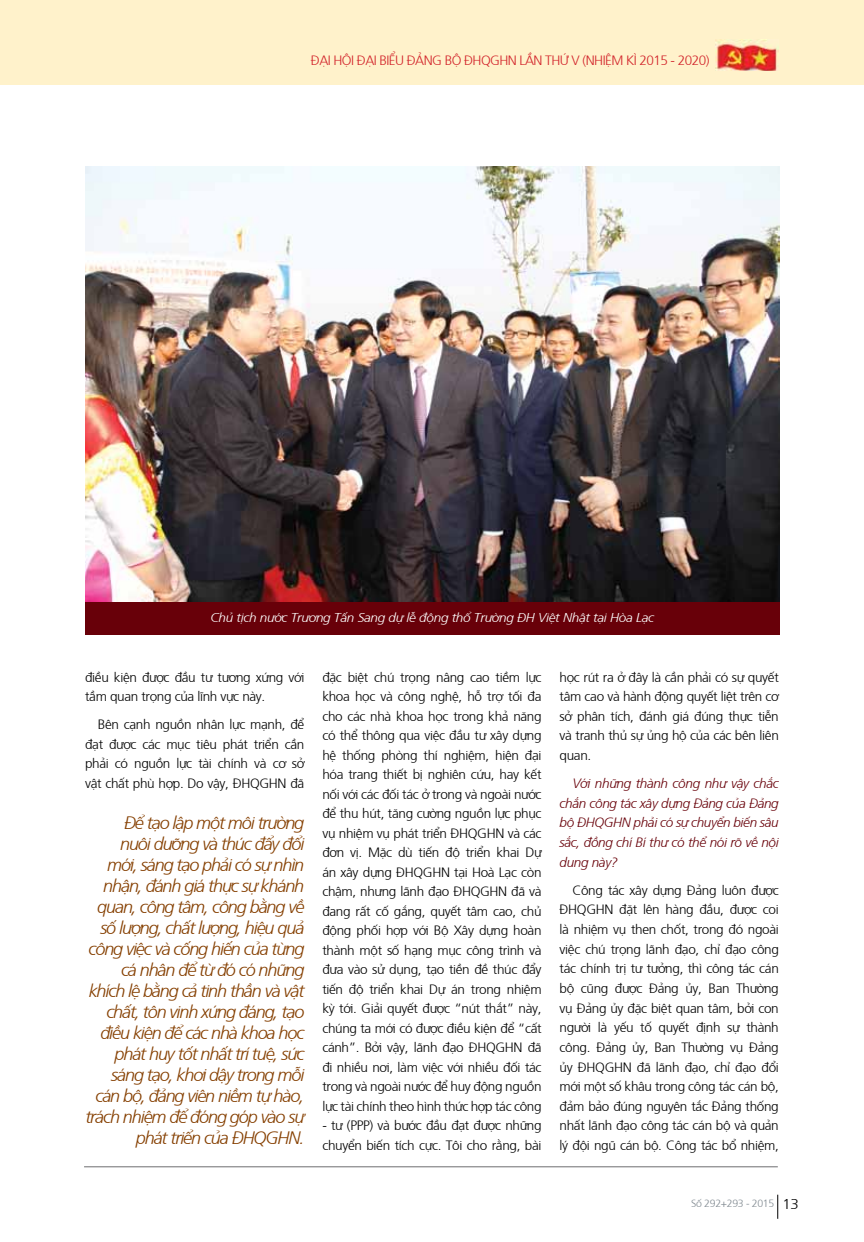
<style>
.page{position:relative;width:864px;height:1242px;background:#fff}
.page>*{position:absolute;margin:0;border:0;box-sizing:border-box;transform-origin:0 0}
.t1{font:italic 300 18px/21px "Frutiger";letter-spacing:-.06em;color:#853f00;text-align:right}
.t2{font:300 13.5px/19.5px "Frutiger";letter-spacing:-.025em;color:#000;text-align:justify}
.t3{font:italic 300 13.5px/19.6px "Frutiger";letter-spacing:-.025em;color:#680009;text-align:justify}
.t4{font:300 13.5px "Frutiger";letter-spacing:-.04em;color:#d2232a}
.t5{font:italic 300 12.9px "Frutiger";letter-spacing:-.02em;color:#fff;scale:1.05 1}
.t6{font:300 10.5px "Frutiger";letter-spacing:-.03em;color:#828b92}
.s1{font-size:14.25px;color:#000}
</style>
<div class="page">
<hr style="left:84px;top:1166px;width:693px;height:1px;background:#6d6e71">
<svg style="left:777px;top:1194px;width:1px;height:24px"></svg>
<div style="left:0;top:0;width:863px;height:84px;background:#fff2cb"></div>
<img style="left:715px;top:39px;width:63px;height:32px">
<img style="left:85px;top:167px;width:694px;height:435px">
<div style="left:85px;top:602px;width:694px;height:33px;background:#680009"></div>
<p class="t4" style="left:311px;top:51px;width:400px">Đại hội Đại biểu Đảng bộ ĐHQGHN lần th ứ V (nhiệm kì 2015 - 2020)</p>
<p class="t5" style="left:210px;top:608px;width:424px">Chủ tịch nước Trương Tấn Sang dự lễ động thổ Trường ĐH Việt Nhật tại Hòa Lạc</p>
<p class="t2" style="left:85px;top:666px;width:221px">điều kiện được đầu tư tương xứng với tầm quan trọng của lĩnh vực này.</p>
<p class="t2" style="left:85px;top:714px;width:221px;text-indent:13px">Bên cạnh nguồn nhân lực mạnh, để đạt được các mục tiêu phát triển cần phải có nguồn lực tài chính và cơ sở vật chất phù hợp. Do vậy, ĐHQGHN đã</p>
<p class="t1" style="left:85px;top:811px;width:220px">Để tạo lập một môi trường<br>nuôi dưỡng và thúc đẩy đổi mới, sáng tạo phải có sự nhìn nhận, đánh giá thực sự khánh quan, công tâm, công bằng về số lượng, chất lượng, hiệu quả công việc và cống hiến của từng cá nhân để từ đó có những khích lệ bằng cả tinh thần và vật chất, tôn vinh xứng đáng, tạo điều kiện để các nhà khoa học phát huy tốt nhất trí tuệ, sức sáng tạo, khơi dậy trong mỗi cán bộ, đảng viên niềm tự hào, trách nhiệm để đóng góp vào sự phát triển của ĐHQGHN.</p>
<p class="t2" style="left:322px;top:666px;width:221px">đặc biệt chú trọng nâng cao tiềm lực khoa học và công nghệ, hỗ trợ tối đa cho các nhà khoa học trong khả năng có thể thông qua việc đầu tư xây dựng hệ thống phòng thí nghiệm, hiện đại hóa trang thiết bị nghiên cứu, hay kết nối với các đối tác ở trong và ngoài nước để thu hút, tăng cường nguồn lực phục vụ nhiệm vụ phát triển ĐHQGHN và các đơn vị. Mặc dù tiến độ triển khai Dự án xây dựng ĐHQGHN tại Hoà Lạc còn chậm, nhưng lãnh đạo ĐHQGHN đã và đang rất cố gắng, quyết tâm cao, chủ động phối hợp với Bộ Xây dựng hoàn thành một số hạng mục công trình và đưa vào sử dụng, tạo tiền đề thúc đẩy tiến độ triển khai Dự án trong nhiệm kỳ tới. Giải quyết được “nút thắt” này, chúng ta mới có được điều kiện để “cất cánh”. Bởi vậy, lãnh đạo ĐHQGHN đã đi nhiều nơi, làm việc với nhiều đối tác trong và ngoài nước để huy động nguồn lực tài chính theo hình thức hợp tác công</p>
<p class="t2" style="left:322px;top:1115px;width:221px">- tư (PPP) và bước đầu đạt được những chuyển biến tích cực. Tôi cho rằng, bài</p>
<p class="t2" style="left:559px;top:666px;width:221px">học rút ra ở đây là cần phải có sự quyết tâm cao và hành động quyết liệt trên cơ sở phân tích, đánh giá đúng thực tiễn và tranh thủ sự ủng hộ của các bên liên quan.</p>
<p class="t3" style="left:559px;top:772px;width:221px;text-indent:13px">Với những thành công như vậy chắc chắn công tác xây dựng Đảng của Đảng bộ ĐHQGHN phải có sự chuyển biến sâu sắc, đồng chí Bí thư có thể nói rõ về nội dung này?</p>
<p class="t2" style="left:559px;top:879px;width:221px;text-indent:13px">Công tác xây dựng Đảng luôn được ĐHQGHN đặt lên hàng đầu, được coi là nhiệm vụ then chốt, trong đó ngoài việc chú trọng lãnh đạo, chỉ đạo công tác chính trị tư tưởng, thì công tác cán bộ cũng được Đảng ủy, Ban Thường vụ Đảng ủy đặc biệt quan tâm, bởi con người là yếu tố quyết định sự thành công. Đảng ủy, Ban Thường vụ Đảng ủy ĐHQGHN đã lãnh đạo, chỉ đạo đổi mới một số khâu trong công tác cán bộ, đảm bảo đúng nguyên tắc Đảng thống nhất lãnh đạo công tác cán bộ và quản lý đội ngũ cán bộ. Công tác bổ nhiệm,</p>
<p class="t6" style="left:691px;top:1195px;width:109px">Số 292+293 - 2015 <span class="s1">13</span></p>
</div>
